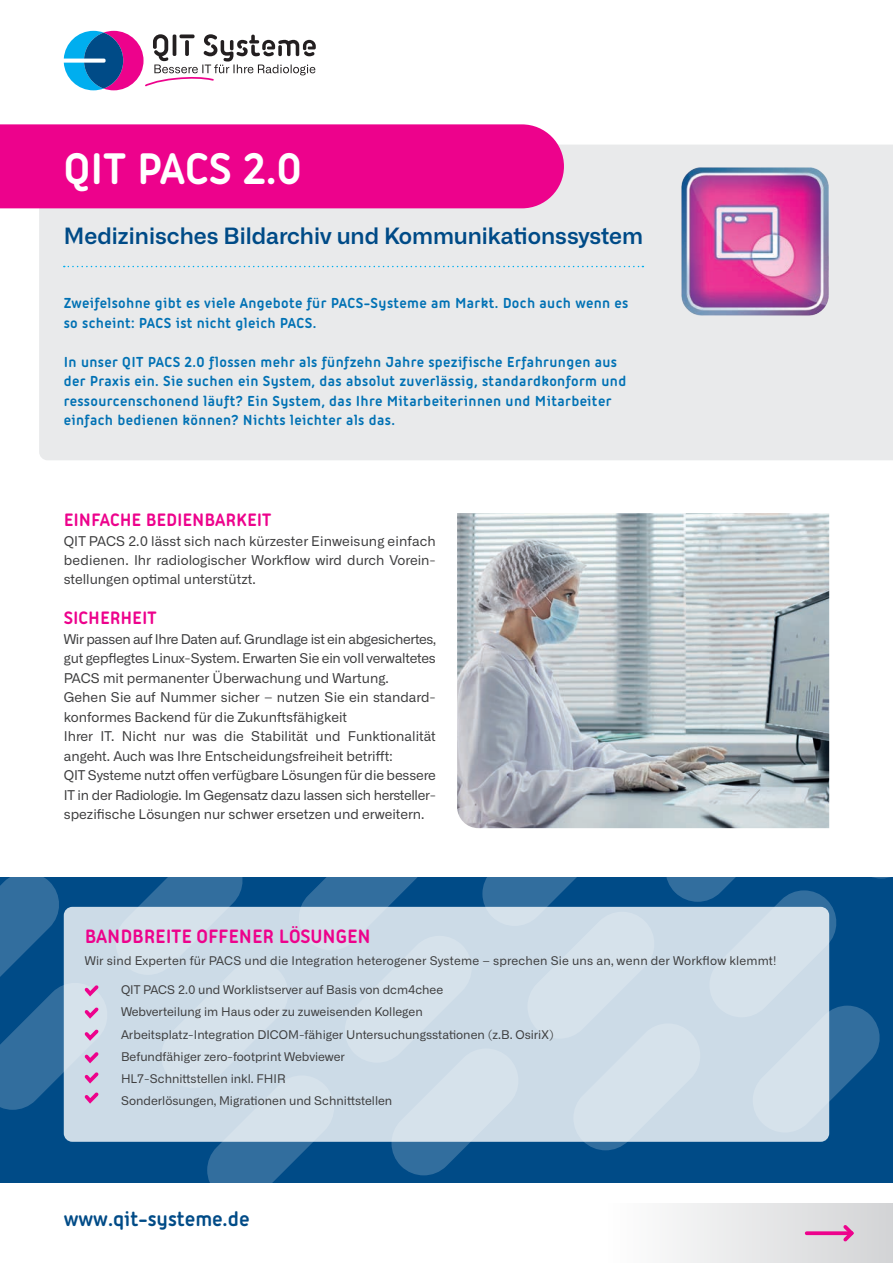
<style>
.page{position:relative;width:893px;height:1263px;background:#fff}
.page>*{position:absolute;margin:0;border:0;box-sizing:border-box;transform-origin:0 0}
.t1{font:700 48px "Iconic";color:#fff}
.t2{font:600 22.5px "Alliance No.1";color:#004b87}
.t3{font:700 22.5px "Iconic";color:#004b87}
.t4{font:700 21px "Iconic";color:#ed028c}
.t5{font:700 19.5px "Iconic";color:#ed028c}
.t6{font:700 15.75px/19.5px "Iconic";letter-spacing:.025em;color:#0071b4}
.t7{font:13.5px/19.5px "Alliance No.1";letter-spacing:-.005em;color:#3e3e3f;text-align:justify}
.t8{font:12px/22.2px "Alliance No.1";color:#3e3e3f}
</style>
<div class="page">
<svg style="left:64px;top:31px;width:252px;height:59px"></svg>
<div style="left:39px;top:145px;width:854px;height:315px;background:#e9eaeb"></div>
<div style="left:0;top:124px;width:564px;height:84px;background:#ed028c"></div>
<svg style="left:64px;top:266px;width:579px;height:1px"></svg>
<img style="left:680px;top:167px;width:149px;height:149px">
<svg style="left:0;top:877px;width:893px;height:305px"></svg>
<img style="left:457px;top:513px;width:372px;height:315px">
<div style="left:608px;top:1203px;width:285px;height:60px;background:linear-gradient(to right,#fefefe,#d3d3d5)"></div>
<svg style="left:807px;top:1231px;width:33px;height:4px"></svg>
<svg style="left:840px;top:1221px;width:17px;height:24px"></svg>
<h1 class="t1" style="left:64px;top:134px;width:239px">QIT PACS 2.0</h1>
<h2 class="t2" style="left:64px;top:222px;width:581px">Medizinisches Bildarchiv und Kommunikationssystem</h2>
<p class="t6" style="left:64px;top:292px;width:566px">Zweifelsohne gibt es viele Angebote für PACS-Systeme am Markt. Doch auch wenn es so scheint: PACS ist nicht gleich PACS.</p>
<p class="t6" style="left:64px;top:351px;width:564px">In unser QIT PACS 2.0 flossen mehr als fünfzehn Jahre spezifische Erfahrungen aus der Praxis ein. Sie suchen ein System, das absolut zuverlässig, standardkonform und ressourcenschonend läuft? Ein System, das Ihre Mitarbeiterinnen und Mitarbeiter einfach bedienen können? Nichts leichter als das.</p>
<h3 class="t5" style="left:64px;top:506px;width:209px">EINFACHE BEDIENBARKEIT</h3>
<p class="t7" style="left:64px;top:531px;width:374px">QIT PACS 2.0 lässt sich nach kürzester Einweisung einfach bedienen. Ihr radiologischer Workflow wird durch Vorein&shy;stellungen optimal unterstützt.</p>
<h3 class="t5" style="left:64px;top:604px;width:94px">SICHERHEIT</h3>
<p class="t7" style="left:64px;top:629px;width:374px;text-align:left">Wir passen auf Ihre Daten auf. Grundlage ist ein abgesichertes, gut gepflegtes Linux-System. Erwarten Sie ein voll verwaltetes PACS mit permanenter Überwachung und Wartung.<br>Gehen Sie auf Nummer sicher – nutzen Sie ein standard&shy;konformes Backend für die Zukunftsfähigkeit<br>Ihrer IT. Nicht nur was die Stabilität und Funktionalität angeht. Auch was Ihre Entscheidungsfreiheit betrifft:<br>QIT Systeme nutzt offen verfügbare Lösungen für die bessere IT in der Radiologie. Im Gegensatz dazu lassen sich hersteller&shy;spezifische Lösungen nur schwer ersetzen und erweitern.</p>
<h3 class="t4" style="left:85px;top:921px;width:287px">BANDBREITE OFFENER LÖSUNGEN</h3>
<p class="t8" style="left:85px;top:950px;width:693px">Wir sind Experten für PACS und die Integration heterogener Systeme – sprechen Sie uns an, wenn der Workflow klemmt!</p>
<p class="t8" style="left:121px;top:979px;width:434px">QIT PACS 2.0 und Worklistserver auf Basis von dcm4chee<br>Webverteilung im Haus oder zu zuweisenden Kollegen Arbeitsplatz-Integration DICOM-fähiger Untersuchungsstationen (z.B. OsiriX)<br>Befundfähiger zero-footprint Webviewer<br>HL7-Schnittstellen inkl. FHIR<br>Sonderlösungen, Migrationen und Schnittstellen</p>
<h2 class="t3" style="left:64px;top:1203px;width:187px">www.qit-systeme.de</h2>
</div>
